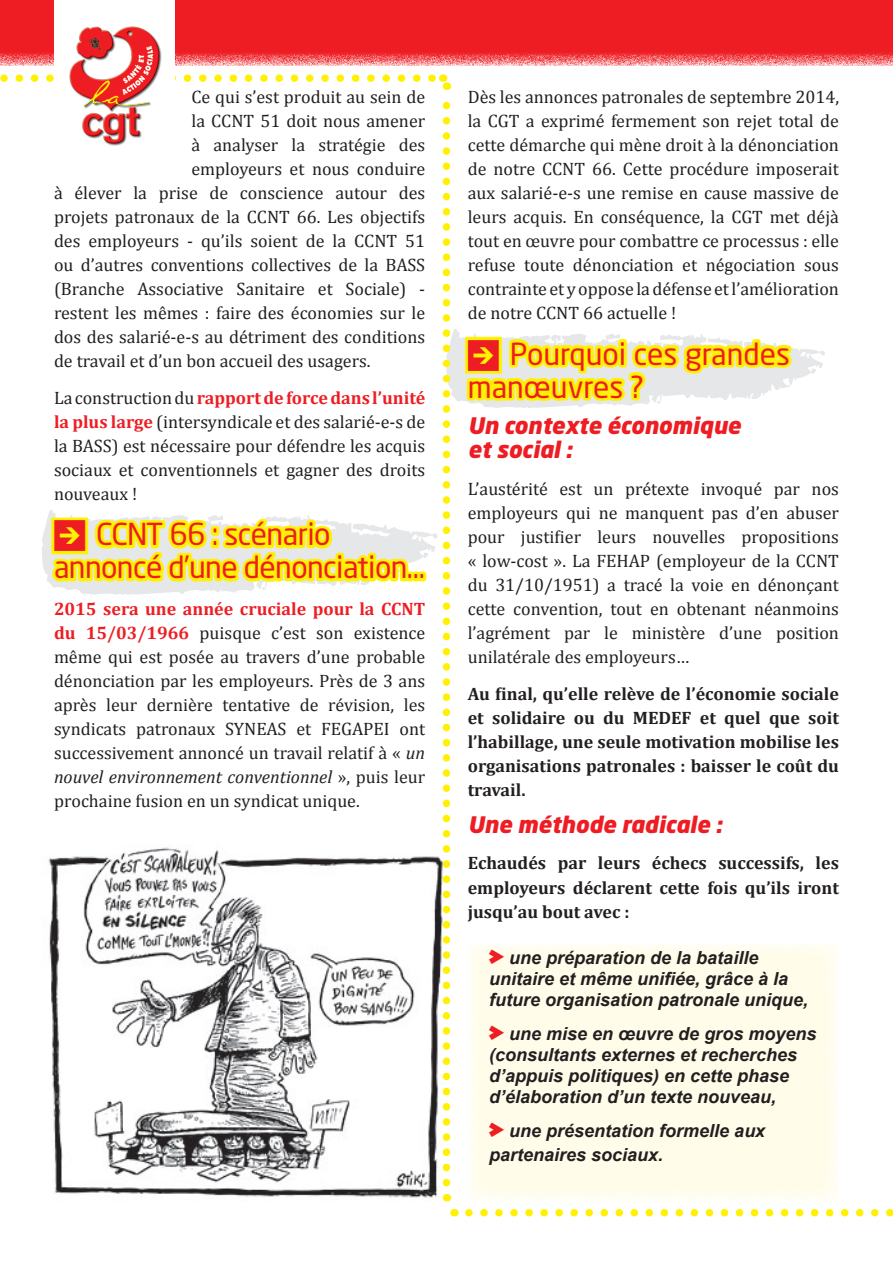
<style>
.page{position:relative;width:893px;height:1263px;background:#fff}
.page>*{position:absolute;margin:0;border:0;box-sizing:border-box;transform-origin:0 0}
.inter{font:30px/33px "Neo Sans Pro";letter-spacing:-.02em;color:#ee1d23}
.inter-2{font:30px/33px "Neo Sans Pro";color:#ee1d23}
.inter_02{font:italic 900 22.5px/24px "Neo Sans Pro";color:#ee1d23}
.t1{font:18px/24px "Cambria";color:#231f20;text-align:justify}
.t2{font:italic 700 18px/21px "Arial";color:#231f20}
.t3{font:700 18px/24px "Cambria";color:#231f20;text-align:justify}
.s1{font-weight:700;color:#ee1d23}
.s2{font-family:"Arrowstfb"}
.s3{font-style:italic}
.s4{font-family:"Arrowstfb";font-weight:400;font-style:normal;color:#ee1d23}
</style>
<div class="page">
<div style="left:468px;top:943px;width:371px;height:258px;background:#fffde9"></div>
<svg style="left:42px;top:510px;width:395px;height:85px"></svg>
<div style="left:418px;top:571px;width:8px;height:10px;border:6px solid #fff101"></div>
<div style="left:412px;top:571px;width:8px;height:10px;border:6px solid #fff101"></div>
<div style="left:406px;top:571px;width:8px;height:10px;border:6px solid #fff101"></div>
<svg style="left:0;top:0;width:893px;height:66px;background:#ef2d33"></svg>
<svg style="left:0;top:74px;width:435px;height:8px"></svg>
<svg style="left:469px;top:1209px;width:424px;height:7px"></svg>
<div style="left:54px;top:0;width:120px;height:157px;background:#fff"></div>
<img style="left:69px;top:26px;width:93px;height:120px">
<img style="left:48px;top:847px;width:398px;height:355px">
<svg style="left:443px;top:74px;width:382px;height:1109px"></svg>
<p class="t1" style="left:191px;top:85px;width:235px">Ce qui s’est produit au sein de</p>
<p class="t1" style="left:191px;top:109px;width:235px">la CCNT 51 doit nous amener</p>
<p class="t1" style="left:191px;top:133px;width:235px">à analyser la stratégie des</p>
<p class="t1" style="left:191px;top:157px;width:235px">employeurs et nous conduire</p>
<p class="t1" style="left:54px;top:181px;width:373px">à élever la prise de conscience autour des</p>
<p class="t1" style="left:54px;top:205px;width:373px">projets patronaux de la CCNT 66. Les objectifs</p>
<p class="t1" style="left:54px;top:229px;width:373px">des employeurs - qu’ils soient de la CCNT 51</p>
<p class="t1" style="left:54px;top:253px;width:373px">ou d’autres conventions collectives de la BASS</p>
<p class="t1" style="left:54px;top:277px;width:373px">(Branche Associative Sanitaire et Sociale) -</p>
<p class="t1" style="left:54px;top:301px;width:373px">restent les mêmes : faire des économies sur le</p>
<p class="t1" style="left:54px;top:325px;width:373px">dos des salarié-e-s au détriment des conditions</p>
<p class="t1" style="left:54px;top:349px;width:318px">de travail et d’un bon accueil des usagers.</p>
<p class="t1" style="left:54px;top:385px;width:373px">La construction du <span class="s1">rapport de force dans l’unité la plus large</span> (intersyndicale et des salarié-e-s de la BASS) est nécessaire pour défendre les acquis sociaux et conventionnels et gagner des droits nouveaux !</p>
<p class="inter" style="left:54px;top:517px;width:373px"><span class="s2">B</span> CCNT 66 : scénario annoncé d’une dénonciation…</p>
<p class="t1" style="left:54px;top:597px;width:373px"><span class="s1">2015 sera une année cruciale pour la CCNT du 15/03/1966</span> puisque c’est son existence même qui est posée au travers d’une probable dénonciation par les employeurs. Près de 3 ans après leur dernière tentative de révision, les syndicats patronaux SYNEAS et FEGAPEI ont successivement annoncé un travail relatif à « <span class="s3">un nouvel environnement conventionnel</span> », puis leur prochaine fusion en un syndicat unique.</p>
<p class="t1" style="left:468px;top:85px;width:373px">Dès les annonces patronales de septembre 2014, la CGT a exprimé fermement son rejet total de cette démarche qui mène droit à la dénonciation de notre CCNT 66. Cette procédure imposerait aux salarié-e-s une remise en cause massive de leurs acquis. En conséquence, la CGT met déjà tout en œuvre pour combattre ce processus : elle refuse toute dénonciation et négociation sous contrainte et y oppose la défense et l’amélioration de notre CCNT 66 actuelle !</p>
<p class="inter-2" style="left:468px;top:337px;width:324px"><span class="s2">B</span> Pourquoi ces grandes manœuvres ?</p>
<p class="inter_02" style="left:468px;top:413px;width:275px">Un contexte économique et social :</p>
<p class="t1" style="left:468px;top:477px;width:373px">L’austérité est un prétexte invoqué par nos employeurs qui ne manquent pas d’en abuser pour justifier leurs nouvelles propositions « low-cost ». La FEHAP (employeur de la CCNT du 31/10/1951) a tracé la voie en dénonçant cette convention, tout en obtenant néanmoins l’agrément par le ministère d’une position unilatérale des employeurs…</p>
<p class="t3" style="left:468px;top:681px;width:373px">Au final, qu’elle relève de l’économie sociale et solidaire ou du MEDEF et quel que soit l’habillage, une seule motivation mobilise les organisations patronales : baisser le coût du travail.</p>
<p class="inter_02" style="left:468px;top:812px;width:256px">Une méthode radicale :</p>
<p class="t3" style="left:468px;top:851px;width:373px">Echaudés par leurs échecs successifs, les employeurs déclarent cette fois qu’ils iront jusqu’au bout avec :</p>
<p class="t2" style="left:489px;top:948px;width:321px"><span class="s4">p</span> une préparation de la bataille unitaire et même unifiée, grâce à la future organisation patronale unique,</p>
<p class="t2" style="left:489px;top:1023px;width:329px"><span class="s4">p</span> une mise en œuvre de gros moyens (consultants externes et recherches d’appuis politiques) en cette phase d’élaboration d’un texte nouveau,</p>
<p class="t2" style="left:489px;top:1119px;width:278px;line-height:24px"><span class="s4">p</span> une présentation formelle aux partenaires sociaux.</p>
</div>
